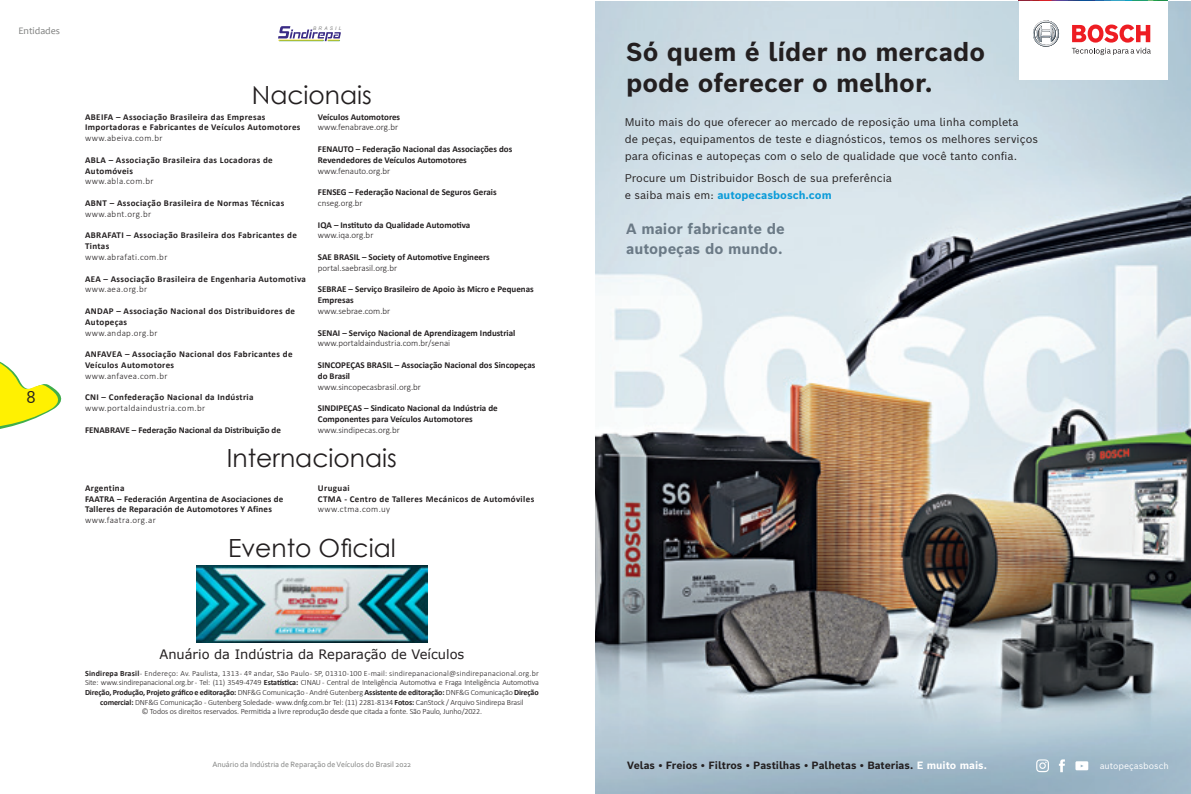
<style>
.page{position:relative;width:1191px;height:794px;background:#fff}
.page>*{position:absolute;margin:0;border:0;box-sizing:border-box;transform-origin:0 0}
.t1{font:700 25.3px/30.4px "Bosch Sans";color:#231f20}
.t2{font:25px "Century Gothic";color:#231f20}
.t3{font:18px "Corbel";color:#231f20}
.t4{font:700 14.6px/20px "Bosch Sans";color:#465664}
.t5{font:13px "MS Reference Sans Serif";color:#231f20}
.t6{font:10.9px/16.9px "Bosch Sans";color:#231f20}
.t7{font:700 10.3px "Bosch Sans";color:#231f20}
.t8{font:10px "Candara";color:#7f807f}
.t9{font:700 9px/10.8px "Calibri";color:#231f20}
.t10{font:700 9px/10.8px "Calibri";letter-spacing:.04em;color:#231f20}
.t11{font:300 9px "Calibri";color:#231f20}
.t12{font:300 9px "Calibri";letter-spacing:.04em;color:#231f20}
.t13{font:700 9px/10.8px "Calibri";letter-spacing:.02em;color:#231f20}
.t14{font:8.7px "Bosch Sans";color:#fff}
.t15{font:300 8px/9.6px "Calibri";letter-spacing:-.015em;color:#231f20;text-align:center}
.t16{font:300 8px "Calibri";letter-spacing:.025em;color:#231f20}
.t17{font:8px "Corbel";color:#7f807f}
.t18{font:italic 4.9px "Arial Narrow";letter-spacing:.4em;color:#7f7f7f;scale:1.18 1}
.s1{font-weight:700}
.s2{font-weight:700;color:#0a9bd9}
.s3{color:#fff}
</style>
<div class="page">
<svg style="left:0;top:361px;width:62px;height:68px"></svg>
<svg style="left:278px;top:26px;width:63px;height:15px"></svg>
<img style="left:196px;top:565px;width:231px;height:78px">
<img style="left:595px;top:1px;width:596px;height:793px">
<svg style="left:1036px;top:759px;width:13px;height:13px"></svg>
<svg style="left:1059px;top:759px;width:6px;height:13px"></svg>
<svg style="left:1075px;top:761px;width:13px;height:9px"></svg>
<div style="left:1018px;top:0;width:149px;height:79px;background:#fff"></div>
<svg style="left:1018px;top:0;width:149px;height:1px"></svg>
<svg style="left:1033px;top:21px;width:26px;height:26px"></svg>
<svg style="left:1071px;top:25px;width:79px;height:30px"></svg>
<p class="t8" style="left:18px;top:25px;width:43px">Entidades</p>
<h3 class="t3" style="left:26px;top:385px;width:11px">8</h3>
<p class="t18" style="left:313px;top:24px;width:26px">BRASIL</p>
<p class="t2" style="left:252px;top:77px;width:122px">Nacionais</p>
<p class="t10" style="left:85px;top:111px;width:217px">ABEIFA – Associação Brasileira das Empresas<br>Importadoras e Fabricantes de Veículos Automotores</p>
<p class="t12" style="left:85px;top:133px;width:79px">www.abeiva.com.br</p>
<p class="t10" style="left:85px;top:154px;width:189px">ABLA – Associação Brasileira das Locadoras de<br>Automóveis</p>
<p class="t12" style="left:85px;top:176px;width:70px">www.abla.com.br</p>
<p class="t10" style="left:85px;top:197px;width:201px">ABNT – Associação Brasileira de Normas Técnicas</p>
<p class="t12" style="left:85px;top:208px;width:68px">www.abnt.org.br</p>
<p class="t10" style="left:85px;top:230px;width:213px">ABRAFATI – Associação Brasileira dos Fabricantes de<br>Tintas</p>
<p class="t12" style="left:85px;top:251px;width:84px">www.abrafati.com.br</p>
<p class="t10" style="left:85px;top:273px;width:222px">AEA – Associação Brasileira de Engenharia Automotiva</p>
<p class="t12" style="left:85px;top:284px;width:64px">www.aea.org.br</p>
<p class="t10" style="left:85px;top:305px;width:211px">ANDAP – Associação Nacional dos Distribuidores de<br>Autopeças</p>
<p class="t12" style="left:85px;top:327px;width:74px">www.andap.org.br</p>
<p class="t10" style="left:85px;top:349px;width:209px">ANFAVEA – Associação Nacional dos Fabricantes de<br>Veículos Automotores</p>
<p class="t12" style="left:85px;top:370px;width:84px">www.anfavea.com.br</p>
<p class="t10" style="left:85px;top:392px;width:170px">CNI – Confederação Nacional da Indústria</p>
<p class="t12" style="left:85px;top:403px;width:122px">www.portaldaindustria.com.br</p>
<p class="t9" style="left:85px;top:424px;width:197px">FENABRAVE – Federação Nacional da Distribuição de</p>
<p class="t9" style="left:318px;top:111px;width:84px">Veículos Automotores</p>
<p class="t11" style="left:318px;top:122px;width:82px">www.fenabrave.org.br</p>
<p class="t9" style="left:318px;top:143px;width:196px">FENAUTO – Federação Nacional das Associações dos<br>Revendedores de Veículos Automotores</p>
<p class="t11" style="left:318px;top:165px;width:74px">www.fenauto.org.br</p>
<p class="t9" style="left:318px;top:187px;width:180px">FENSEG – Federação Nacional de Seguros Gerais</p>
<p class="t11" style="left:318px;top:197px;width:46px">cnseg.org.br</p>
<p class="t9" style="left:318px;top:219px;width:154px">IQA – Instituto da Qualidade Automotiva</p>
<p class="t11" style="left:318px;top:230px;width:57px">www.iqa.org.br</p>
<p class="t9" style="left:318px;top:251px;width:173px">SAE BRASIL – Society of Automotive Engineers</p>
<p class="t11" style="left:318px;top:262px;width:81px">portal.saebrasil.org.br</p>
<p class="t9" style="left:318px;top:284px;width:217px">SEBRAE – Serviço Brasileiro de Apoio às Micro e Pequenas<br>Empresas</p>
<p class="t11" style="left:318px;top:305px;width:74px">www.sebrae.com.br</p>
<p class="t9" style="left:318px;top:327px;width:199px">SENAI – Serviço Nacional de Aprendizagem Industrial</p>
<p class="t11" style="left:318px;top:338px;width:134px">www.portaldaindustria.com.br/senai</p>
<p class="t9" style="left:318px;top:359px;width:219px">SINCOPEÇAS BRASIL – Associação Nacional dos Sincopeças do Brasil</p>
<p class="t11" style="left:318px;top:381px;width:105px">www.sincopecasbrasil.org.br</p>
<p class="t9" style="left:318px;top:403px;width:181px">SINDIPEÇAS – Sindicato Nacional da Indústria de<br>Componentes para Veículos Automotores</p>
<p class="t11" style="left:318px;top:424px;width:83px">www.sindipecas.org.br</p>
<p class="t2" style="left:227px;top:440px;width:172px">Internacionais</p>
<p class="t10" style="left:85px;top:482px;width:41px">Argentina</p>
<p class="t13" style="left:85px;top:493px;width:200px">FAATRA – Federación Argentina de Asociaciones de<br>Talleres de Reparación de Automotores Y Afines</p>
<p class="t12" style="left:85px;top:514px;width:72px">www.faatra.org.ar</p>
<p class="t10" style="left:318px;top:482px;width:33px">Uruguai</p>
<p class="t10" style="left:318px;top:493px;width:218px">CTMA - Centro de Talleres Mecánicos de Automóviles</p>
<p class="t12" style="left:318px;top:504px;width:74px">www.ctma.com.uy</p>
<p class="t2" style="left:228px;top:530px;width:169px">Evento Oficial</p>
<p class="t5" style="left:159px;top:646px;width:306px">Anuário da Indústria da Reparação de Veículos</p>
<p class="t16" style="left:85px;top:668px;width:455px"><span class="s1">Sindirepa Brasil</span> - Endereço: Av. Paulista, 1313 - 4º andar, São Paulo - SP, 01310-100 E-mail: sindirepanacional@sindirepanacional.org.br</p>
<p class="t15" style="left:85px;top:678px;width:455px">Site: www.sindirepanacional.org.br - Tel: (11) 3549-4749 <span class="s1">Estatística:</span> CINAU - Central de Inteligência Automotiva e Fraga Inteligência Automotiva<br><span class="s1">Direção, Produção, Projeto gráfico e editoração:</span> DNF&amp;G Comunicação - André Gutenberg <span class="s1">Assistente de editoração:</span> DNF&amp;G Comunicação <span class="s1">Direção comercial:</span> DNF&amp;G Comunicação - Gutenberg Soledade - www.dnfg.com.br Tel: (11) 2281-8134 <span class="s1">Fotos:</span> CanStock / Arquivo Sindirepa Brasil</p>
<p class="t15" style="left:142px;top:706px;width:342px">© Todos os direitos reservados. Permitida a livre reprodução desde que citada a fonte. São Paulo, Junho/2022.</p>
<p class="t17" style="left:212px;top:759px;width:200px">Anuário da Indústria de Reparação de Veículos do Brasil 2022</p>
<p class="t1" style="left:626px;top:36px;width:360px">Só quem é líder no mercado pode oferecer o melhor.</p>
<p class="t6" style="left:624px;top:113px;width:415px">Muito mais do que oferecer ao mercado de reposição uma linha completa<br>de peças, equipamentos de teste e diagnósticos, temos os melhores serviços para oficinas e autopeças com o selo de qualidade que você tanto confia.</p>
<p class="t6" style="left:624px;top:169px;width:269px">Procure um Distribuidor Bosch de sua preferência e saiba mais em: <span class="s2">autopecasbosch.com</span></p>
<h3 class="t4" style="left:626px;top:218px;width:160px">A maior fabricante de autopeças do mundo.</h3>
<p class="t7" style="left:627px;top:758px;width:361px">Velas • Freios • Filtros • Pastilhas • Palhetas • Baterias. <span class="s3">E muito mais.</span></p>
<p class="t14" style="left:1099px;top:759px;width:70px">autopeçasbosch</p>
</div>
